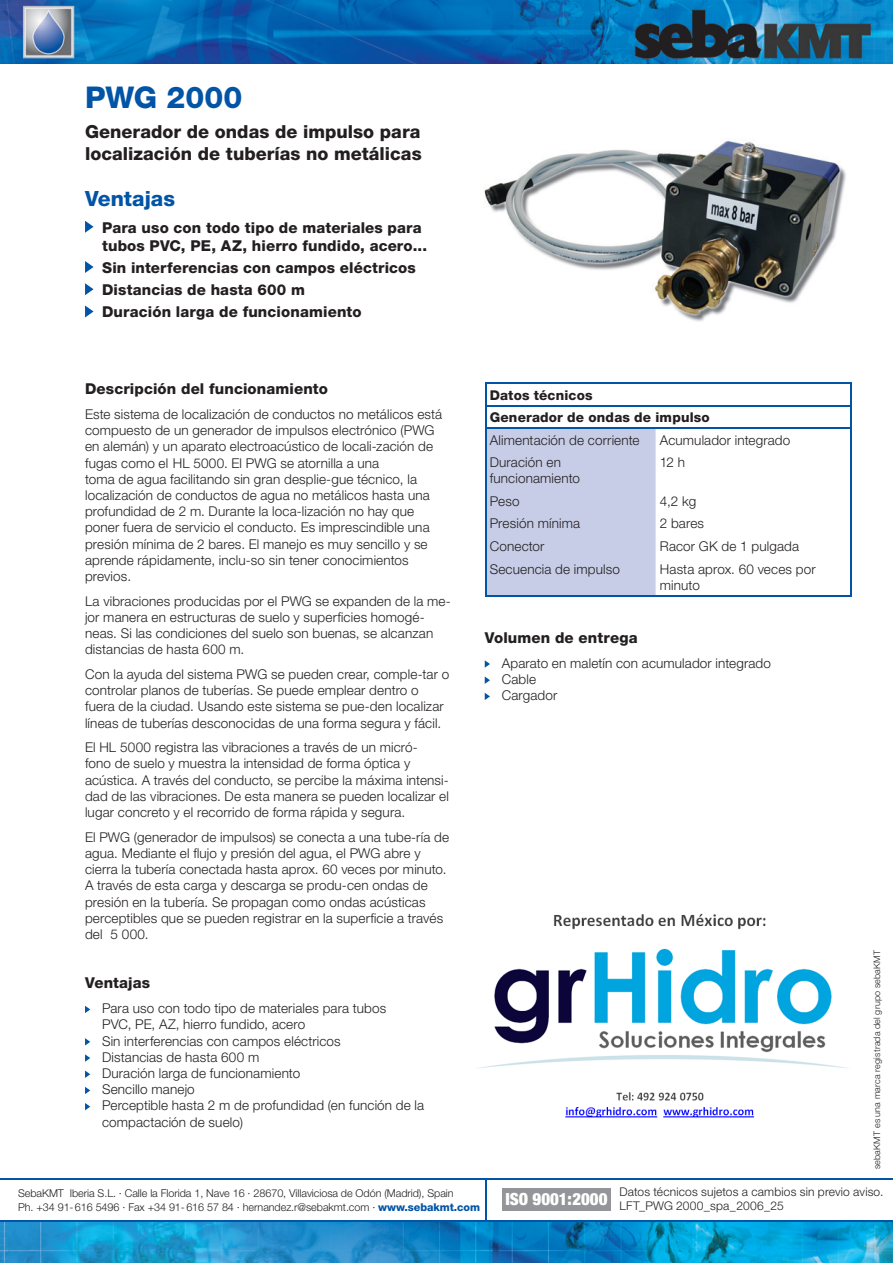
<style>
.page{position:relative;width:893px;height:1263px;background:#fff}
.page>*{position:absolute;margin:0;border:0;box-sizing:border-box;transform-origin:0 0}
.t1{font:800 30px "Helvetica Neue";color:#0154a6}
.t2{font:800 21px "Helvetica Neue";color:#0154a6}
.t3{font:800 18px/21.6px "Helvetica Neue";color:#231f20}
.t4{font:900 condensed 16.8px "Helvetica Neue";letter-spacing:.005em;color:#fff}
.t5{font:800 15px/22.2px "Helvetica Neue";letter-spacing:.01em;color:#231f20}
.t6{font:300 13.5px/16.2px "Helvetica Neue";letter-spacing:.01em;color:#231f20}
.t7{font:800 13.5px/22.2px "Helvetica Neue";letter-spacing:.01em;color:#231f20}
.t8{font:300 12px/14.4px "Helvetica Neue";letter-spacing:.015em;color:#231f20}
.t9{font:300 10.8px/13.5px "Helvetica Neue";letter-spacing:-.005em;color:#231f20}
.t10{font:300 9px "Helvetica Neue";letter-spacing:.025em;color:#231f20}
.s1{font-weight:800;color:#0154a6}
</style>
<div class="page">
<img style="left:0;top:1222px;width:893px;height:41px">
<div style="left:502px;top:1188px;width:109px;height:23px;background:#939598"></div>
<hr style="left:0;top:1220px;width:893px;height:2px;background:#0154a6">
<hr style="left:0;top:1178px;width:893px;height:1px;background:#0154a6">
<hr style="left:485px;top:1179px;width:1px;height:42px;background:#0154a6">
<img style="left:0;top:0;width:893px;height:64px">
<svg style="left:85px;top:221px;width:9px;height:12px"></svg>
<svg style="left:85px;top:261px;width:9px;height:12px"></svg>
<svg style="left:85px;top:283px;width:9px;height:12px"></svg>
<svg style="left:85px;top:305px;width:9px;height:12px"></svg>
<svg style="left:85px;top:1006px;width:5px;height:7px"></svg>
<svg style="left:85px;top:1038px;width:5px;height:7px"></svg>
<svg style="left:85px;top:1054px;width:5px;height:8px"></svg>
<svg style="left:85px;top:1070px;width:5px;height:8px"></svg>
<svg style="left:85px;top:1087px;width:5px;height:7px"></svg>
<svg style="left:85px;top:1103px;width:5px;height:7px"></svg>
<svg style="left:485px;top:660px;width:5px;height:8px"></svg>
<svg style="left:485px;top:676px;width:5px;height:8px"></svg>
<svg style="left:485px;top:693px;width:5px;height:7px"></svg>
<hr style="left:850px;top:429px;width:2px;height:21px;background:#0154a6">
<hr style="left:850px;top:450px;width:2px;height:39px;background:#0154a6">
<hr style="left:850px;top:489px;width:2px;height:23px;background:#0154a6">
<hr style="left:850px;top:512px;width:2px;height:22px;background:#0154a6">
<hr style="left:850px;top:534px;width:2px;height:23px;background:#0154a6">
<hr style="left:850px;top:557px;width:2px;height:38px;background:#0154a6">
<hr style="left:485px;top:383px;width:171px;height:1px;background:#0154a6">
<hr style="left:656px;top:383px;width:196px;height:1px;background:#0154a6">
<hr style="left:850px;top:384px;width:2px;height:21px;background:#0154a6">
<svg style="left:485px;top:384px;width:171px;height:211px"></svg>
<hr style="left:656px;top:405px;width:196px;height:1px;background:#0154a6">
<hr style="left:850px;top:406px;width:2px;height:21px;background:#0154a6">
<hr style="left:485px;top:427px;width:171px;height:2px;background:#0154a6">
<hr style="left:656px;top:427px;width:196px;height:2px;background:#0154a6">
<hr style="left:485px;top:595px;width:171px;height:1px;background:#0154a6">
<hr style="left:656px;top:595px;width:196px;height:1px;background:#0154a6">
<img style="left:484px;top:141px;width:362px;height:181px">
<img style="left:479px;top:913px;width:368px;height:205px">
<h1 class="t1" style="left:85px;top:79px;width:159px">PWG 2000</h1>
<h3 class="t3" style="left:85px;top:121px;width:338px">Generador de ondas de impulso para localización de tuberías no metálicas</h3>
<h2 class="t2" style="left:85px;top:186px;width:92px">Ventajas</h2>
<p class="t5" style="left:102px;top:218px;width:327px;line-height:18px">Para uso con todo tipo de materiales para tubos PVC, PE, AZ, hierro fundido, acero...</p>
<p class="t5" style="left:102px;top:256px;width:315px">Sin interferencias con campos eléctricos<br>Distancias de hasta 600 m<br>Duración larga de funcionamiento</p>
<p class="t5" style="left:85px;top:378px;width:244px">Descripción del funcionamiento</p>
<p class="t6" style="left:85px;top:406px;width:359px">Este sistema de localización de conductos no metálicos está compuesto de un generador de impulsos electrónico (PWG en alemán) y un aparato electroacústico de locali-zación de</p>
<p class="t6" style="left:85px;top:470px;width:346px">toma de agua facilitando sin gran desplie-gue técnico, la localización de conductos de agua no metálicos hasta una profundidad de 2 m. Durante la loca-lización no hay que poner fuera de servicio el conducto. Es imprescindible una presión mínima de 2 bares. El manejo es muy sencillo y se aprende rápidamente, inclu-so sin tener conocimientos previos.</p>
<p class="t6" style="left:85px;top:592px;width:367px">La vibraciones producidas por el PWG se expanden de la me&shy;jor manera en estructuras de suelo y superficies homogé&shy;neas. Si las condiciones del suelo son buenas, se alcanzan distancias de hasta 600 m.</p>
<p class="t6" style="left:85px;top:666px;width:366px">Con la ayuda del sistema PWG se pueden crear, comple-tar o controlar planos de tuberías. Se puede emplear dentro o fuera de la ciudad. Usando este sistema se pue-den localizar líneas de tuberías desconocidas de una forma segura y fácil.</p>
<p class="t6" style="left:85px;top:755px;width:365px">fono de suelo y muestra la intensidad de forma óptica y acústica. A través del conducto, se percibe la máxima intensi&shy;dad de las vibraciones. De esta manera se pueden localizar el lugar concreto y el recorrido de forma rápida y segura.</p>
<p class="t6" style="left:85px;top:828px;width:365px">El PWG (generador de impulsos) se conecta a una tube-ría de agua. Mediante el flujo y presión del agua, el PWG abre y cierra la tubería conectada hasta aprox. 60 veces por minuto.<br>A través de esta carga y descarga se produ-cen ondas de presión en la tubería. Se propagan como ondas acústicas perceptibles que se pueden registrar en la superficie a través</p>
<p class="t6" style="left:85px;top:454px;width:296px">fugas como el HL 5000. El PWG se atornilla a una</p>
<p class="t6" style="left:85px;top:739px;width:334px">El HL 5000 registra las vibraciones a través de un micró-</p>
<p class="t6" style="left:85px;top:926px;width:65px">del 5 000.</p>
<p class="t7" style="left:490px;top:384px;width:222px">Datos técnicos<br>Generador de ondas de impulso</p>
<p class="t6" style="left:490px;top:431px;width:151px">Alimentación de corriente</p>
<p class="t6" style="left:660px;top:431px;width:132px">Acumulador integrado</p>
<p class="t6" style="left:490px;top:454px;width:92px">Duración en funcionamiento</p>
<p class="t6" style="left:660px;top:454px;width:27px">12 h</p>
<p class="t6" style="left:490px;top:493px;width:31px">Peso</p>
<p class="t6" style="left:660px;top:493px;width:38px">4,2 kg</p>
<p class="t6" style="left:490px;top:515px;width:92px">Presión mínima</p>
<p class="t6" style="left:660px;top:515px;width:46px">2 bares</p>
<p class="t6" style="left:490px;top:538px;width:56px">Conector</p>
<p class="t6" style="left:660px;top:538px;width:141px">Racor GK de 1 pulgada</p>
<p class="t6" style="left:490px;top:560px;width:132px">Secuencia de impulso</p>
<p class="t6" style="left:660px;top:560px;width:157px">Hasta aprox. 60 veces por minuto</p>
<p class="t5" style="left:485px;top:626px;width:154px">Volumen de entrega</p>
<p class="t6" style="left:502px;top:654px;width:271px">Aparato en maletín con acumulador integrado<br>Cable<br>Cargador</p>
<p class="t5" style="left:85px;top:972px;width:67px">Ventajas</p>
<p class="t6" style="left:102px;top:1000px;width:324px">Para uso con todo tipo de materiales para tubos<br>PVC, PE, AZ, hierro fundido, acero<br>Sin interferencias con campos eléctricos<br>Distancias de hasta 600 m<br>Duración larga de funcionamiento<br>Sencillo manejo<br>Perceptible hasta 2 m de profundidad (en función de la compactación de suelo)</p>
<p class="t9" style="left:18px;top:1186px;width:464px">SebaKMT Iberia S.L. · Calle la Florida 1, Nave 16 · 28670, Villaviciosa de Odón (Madrid), Spain<br>Ph. +34 91-616 5496 · Fax +34 91-616 57 84 · hernandez.r@sebakmt.com · <span class="s1">www.sebakmt.com</span></p>
<p class="t4" style="left:505px;top:1189px;width:104px">ISO 9001:2000</p>
<p class="t10" style="left:871px;top:1169px;width:221px;rotate:-90deg">sebaKMT es una marca registrada del grupo sebaKMT</p>
<p class="t8" style="left:619px;top:1184px;width:266px">Datos técnicos sujetos a cambios sin previo aviso.<br>LFT_PWG 2000_spa_2006_25</p>
</div>
